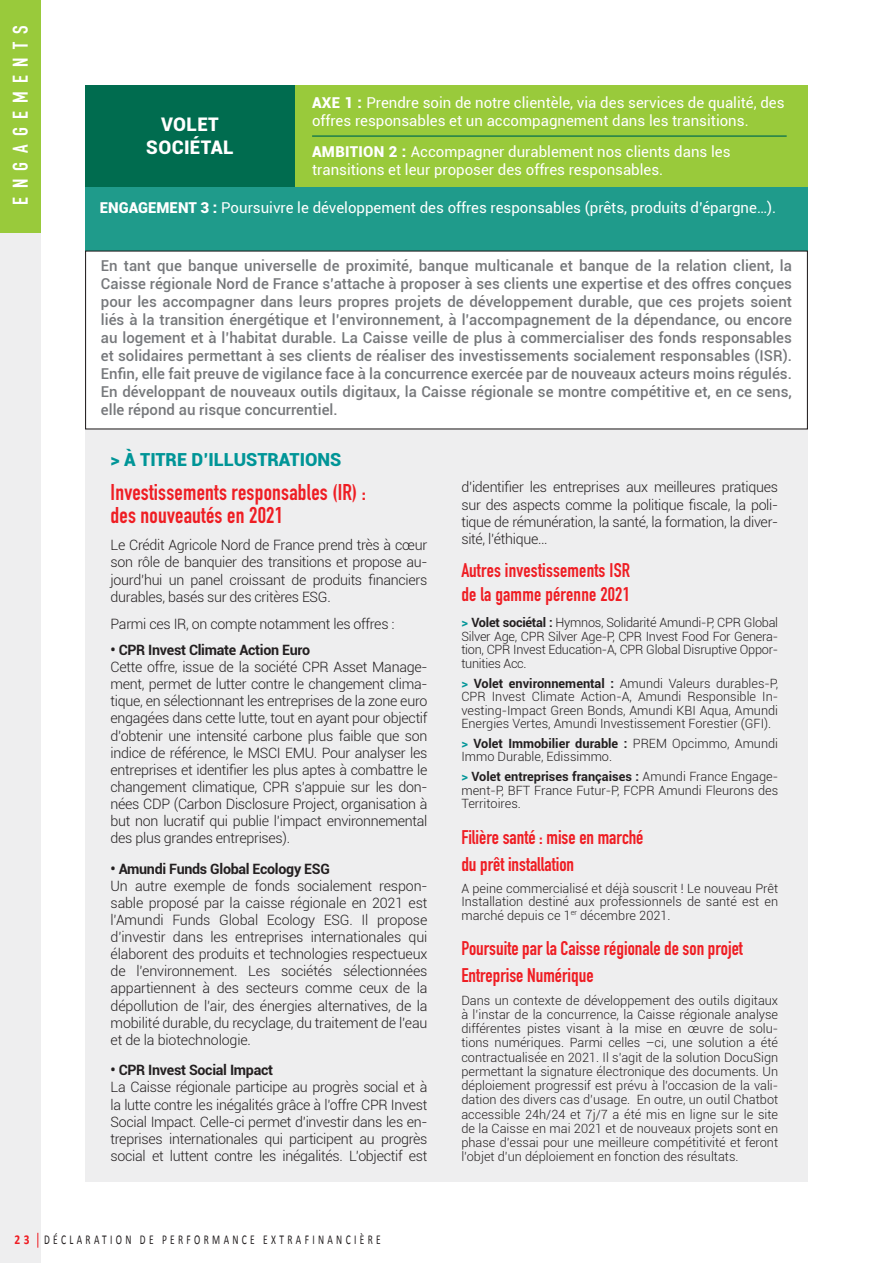
<style>
.page{position:relative;width:893px;height:1263px;background:#fff}
.page>*{position:absolute;margin:0;border:0;box-sizing:border-box;transform-origin:0 0}
.t1{font:700 22.5px "DIN Condensed";letter-spacing:.01em;color:#ee1d23}
.t2{font:700 21px "DIN Condensed";letter-spacing:.4em;color:#fff}
.t3{font:700 19.5px/27px "DIN Condensed";color:#ee1d23}
.t4{font:900 18.75px "Roboto";letter-spacing:.02em;color:#fff}
.t5{font:900 18px "Roboto";color:#009597}
.t6{font:500 15px/18px "Roboto";color:#76787b;text-align:justify}
.t7{font:15px/18px "Roboto";color:#fff}
.t8{font:300 14.25px/17.1px "Roboto";letter-spacing:-.01em;color:#231f20;text-align:justify}
.t9{font:700 14.25px "Roboto";letter-spacing:-.02em;color:#231f20}
.t10{font:13.5px "Calibri";letter-spacing:.35em;color:#231f20;scale:.7 1}
.t11{font:700 13.5px "Calibri";color:#ee1d23;scale:.85 1}
.t12{font:300 12.75px/13.5px "Roboto";color:#231f20;text-align:justify}
.s1{font-weight:900}
.s2{font-weight:700;color:#009597}
.s3{font-weight:700}
</style>
<div class="page">
<div style="left:249px;top:85px;width:559px;height:102px;background:#99ca3b"></div>
<div style="left:85px;top:276px;width:723px;height:906px;background:#eeeeef"></div>
<div style="left:85px;top:85px;width:210px;height:102px;background:#006c4f"></div>
<div style="left:85px;top:187px;width:723px;height:64px;background:#1f9b8b"></div>
<div style="left:0;top:0;width:40px;height:1263px;background:#eeeeef"></div>
<div style="left:0;top:0;width:40px;height:233px;background:#99ca3b"></div>
<hr style="left:312px;top:135px;width:475px;height:2px;background:#006c4f">
<div style="left:86px;top:251px;width:721px;height:178px;background:#fff"></div>
<svg style="left:37px;top:1233px;width:1px;height:15px"></svg>
<p class="t2" style="left:6px;top:205px;width:181px;rotate:-90deg">ENGAGEMENTS</p>
<p class="t4" style="left:161px;top:112px;width:59px">VOLET</p>
<p class="t4" style="left:146px;top:134px;width:89px">SOCIÉTAL</p>
<p class="t7" style="left:312px;top:93px;width:474px"><span class="s1">AXE 1 :</span> Prendre soin de notre clientèle, via des services de qualité, des offres responsables et un accompagnement dans les transitions.</p>
<p class="t7" style="left:312px;top:142px;width:420px"><span class="s1">AMBITION 2 :</span> Accompagner durablement nos clients dans les transitions et leur proposer des offres responsables.</p>
<p class="t7" style="left:100px;top:198px;width:678px"><span class="s1">ENGAGEMENT 3 :</span> Poursuivre le développement des offres responsables (prêts, produits d’épargne…).</p>
<p class="t6" style="left:101px;top:256px;width:692px">En tant que banque universelle de proximité, banque multicanale et banque de la relation client, la Caisse régionale Nord de France s’attache à proposer à ses clients une expertise et des offres conçues pour les accompagner dans leurs propres projets de développement durable, que ces projets soient liés à la transition énergétique et l’environnement, à l’accompagnement de la dépendance, ou encore au logement et à l’habitat durable. La Caisse veille de plus à commercialiser des fonds responsables et solidaires permettant à ses clients de réaliser des investissements socialement responsables (ISR).<br>Enfin, elle fait preuve de vigilance face à la concurrence exercée par de nouveaux acteurs moins régulés.<br>En développant de nouveaux outils digitaux, la Caisse régionale se montre compétitive et, en ce sens, elle répond au risque concurrentiel.</p>
<p class="t5" style="left:111px;top:447px;width:232px">&gt; À TITRE D’ILLUSTRATIONS</p>
<p class="t1" style="left:111px;top:477px;width:257px">Investissements responsables (IR) :</p>
<p class="t1" style="left:111px;top:500px;width:174px">des nouveautés en 2021</p>
<p class="t8" style="left:111px;top:536px;width:318px">Le Crédit Agricole Nord de France prend très à cœur son rôle de banquier des transitions et propose au&shy;jourd’hui un panel croissant de produits financiers durables, basés sur des critères ESG.</p>
<p class="t8" style="left:111px;top:615px;width:285px">Parmi ces IR, on compte notamment les offres :</p>
<p class="t9" style="left:111px;top:640px;width:201px">• CPR Invest Climate Action Euro</p>
<p class="t8" style="left:111px;top:658px;width:318px">Cette offre, issue de la société CPR Asset Manage&shy;ment, permet de lutter contre le changement clima&shy;tique, en sélectionnant les entreprises de la zone euro engagées dans cette lutte, tout en ayant pour objectif d’obtenir une intensité carbone plus faible que son indice de référence, le MSCI EMU. Pour analyser les entreprises et identifier les plus aptes à combattre le changement climatique, CPR s’appuie sur les don&shy;nées CDP (Carbon Disclosure Project, organisation à but non lucratif qui publie l’impact environnemental des plus grandes entreprises).</p>
<p class="t9" style="left:111px;top:859px;width:221px">• Amundi Funds Global Ecology ESG</p>
<p class="t8" style="left:111px;top:877px;width:318px;text-align:left">Un autre exemple de fonds socialement respon&shy;sable proposé par la caisse régionale en 2021 est l’Amundi Funds Global Ecology ESG. Il propose d’investir dans les entreprises internationales qui élaborent des produits et technologies respectueux de l’environnement. Les sociétés sélectionnées appartiennent à des secteurs comme ceux de la dépollution de l’air, des énergies alternatives, de la mobilité durable, du recyclage, du traitement de l’eau et de la biotechnologie.</p>
<p class="t9" style="left:111px;top:1060px;width:164px">• CPR Invest Social Impact</p>
<p class="t8" style="left:111px;top:1078px;width:318px">La Caisse régionale participe au progrès social et à la lutte contre les inégalités grâce à l’offre CPR Invest Social Impact. Celle-ci permet d’investir dans les en&shy;treprises internationales qui participent au progrès social et luttent contre les inégalités. L’objectif est</p>
<p class="t8" style="left:461px;top:478px;width:318px">d’identifier les entreprises aux meilleures pratiques sur des aspects comme la politique fiscale, la poli&shy;tique de rémunération, la santé, la formation, la diver&shy;sité, l’éthique…</p>
<p class="t3" style="left:461px;top:558px;width:170px;line-height:24px">Autres investissements ISR de la gamme pérenne 2021</p>
<p class="t12" style="left:461px;top:615px;width:318px"><span class="s2">&gt;</span> <span class="s3">Volet sociétal :</span> Hymnos, Solidarité Amundi-P, CPR Global Silver Age, CPR Silver Age-P, CPR Invest Food For Genera&shy;tion, CPR Invest Education-A, CPR Global Disruptive Oppor&shy;tunities Acc.</p>
<p class="t12" style="left:461px;top:676px;width:318px"><span class="s2">&gt;</span> <span class="s3">Volet environnemental :</span> Amundi Valeurs durables-P, CPR Invest Climate Action-A, Amundi Responsible In&shy;vesting-Impact Green Bonds, Amundi KBI Aqua, Amundi Energies Vertes, Amundi Investissement Forestier (GFI).</p>
<p class="t12" style="left:461px;top:736px;width:318px"><span class="s2">&gt;</span> <span class="s3">Volet Immobilier durable :</span> PREM Opcimmo, Amundi<br>Immo Durable, Edissimmo.</p>
<p class="t12" style="left:461px;top:770px;width:318px"><span class="s2">&gt;</span> <span class="s3">Volet entreprises françaises :</span> Amundi France Engage&shy;ment-P, BFT France Futur-P, FCPR Amundi Fleurons des Territoires.</p>
<p class="t3" style="left:461px;top:823px;width:184px">Filière santé : mise en marché du prêt installation</p>
<p class="t12" style="left:461px;top:881px;width:318px">A peine commercialisé et déjà souscrit ! Le nouveau Prêt Installation destiné aux professionnels de santé est en marché depuis ce 1<sup>er</sup> décembre 2021.</p>
<p class="t3" style="left:461px;top:934px;width:283px">Poursuite par la Caisse régionale de son projet<br>Entreprise Numérique</p>
<p class="t12" style="left:461px;top:992px;width:318px;line-height:14.2px">Dans un contexte de développement des outils digitaux à l’instar de la concurrence, la Caisse régionale analyse différentes pistes visant à la mise en œuvre de solu&shy;tions numériques. Parmi celles –ci, une solution a été contractualisée en 2021. Il s’agit de la solution DocuSign permettant la signature électronique des documents. Un déploiement progressif est prévu à l’occasion de la vali&shy;dation des divers cas d’usage. En outre, un outil Chatbot accessible 24h/24 et 7j/7 a été mis en ligne sur le site de la Caisse en mai 2021 et de nouveaux projets sont en phase d’essai pour une meilleure compétitivité et feront l’objet d’un déploiement en fonction des résultats.</p>
<p class="t11" style="left:15px;top:1231px;width:19px">2 3</p>
<p class="t10" style="left:44px;top:1231px;width:482px">DÉCLARATION DE PERFORMANCE EXTRAFINANCIÈRE</p>
</div>
